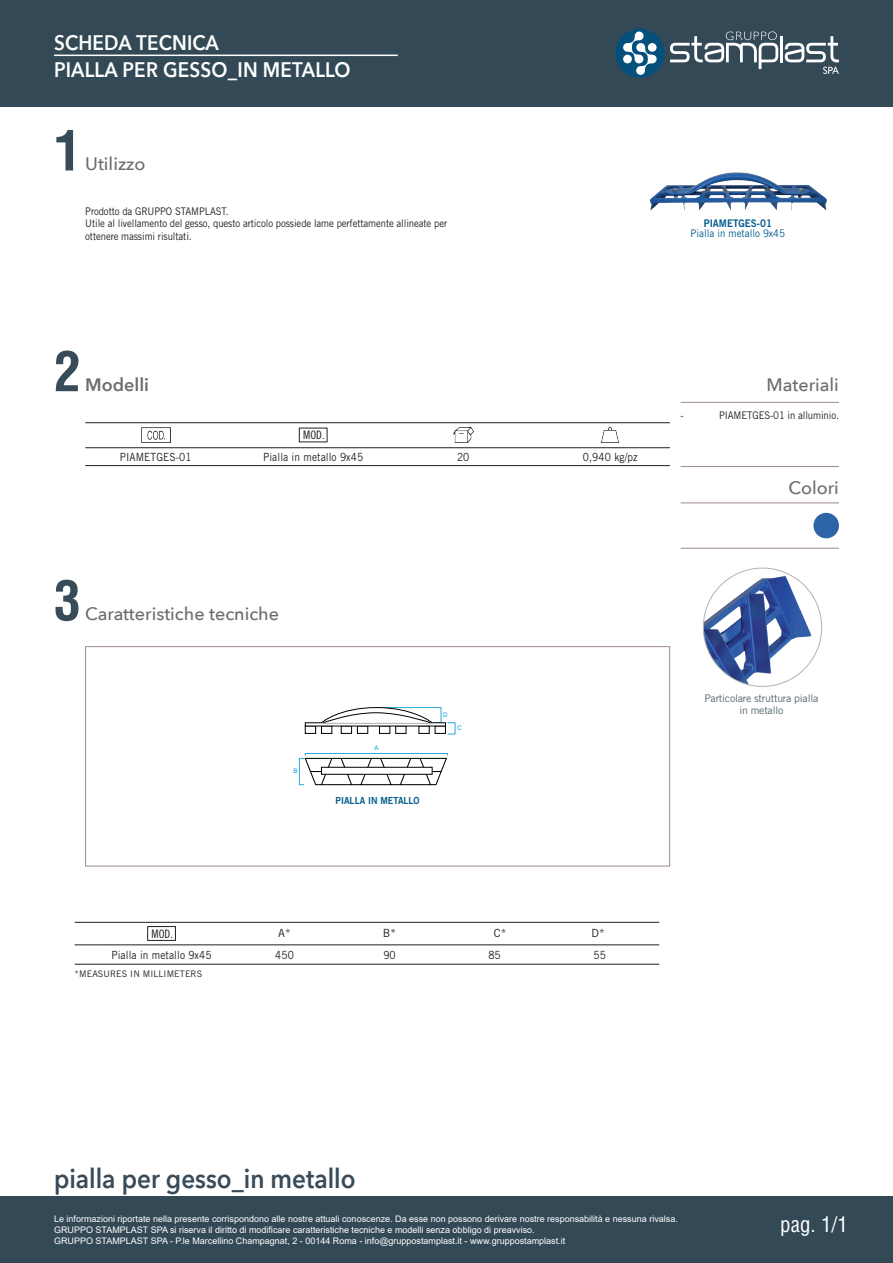
<style>
.page{position:relative;width:893px;height:1263px;background:#fff}
.page>*{position:absolute;margin:0;border:0;box-sizing:border-box;transform-origin:0 0}
.t1{font:700 condensed 54px "Helvetica CE";color:#384b59}
.t2{font:600 27px "Avenir Next";color:#384b59;scale:.9 1}
.t3{font:600 21px "Avenir Next";letter-spacing:.01em;color:#fff;scale:.9 1}
.t4{font:condensed 21px "Helvetica";color:#fff}
.t5{font:500 18px "Avenir Next";color:#6c6d70}
.t6{font:600 18px "Avenir Next";color:#6c6d70}
.t7{font:11.7px "Trade Gothic LT Std Cn 18";color:#231f20}
.Contenuto_Catalogo{font:11.25px "Trade Gothic LT Std";letter-spacing:.01em;color:#231f20;scale:.9 1}
.Contenuto_Catalogo-2{font:11.25px "Trade Gothic LT Std";letter-spacing:.01em;color:#231f20}
.t8{font:10.5px/12.6px "Trade Gothic LT Std";letter-spacing:-.01em;color:#231f20;scale:.91 1}
.t9{font:10.5px "Trade Gothic LT Std";letter-spacing:-.02em;color:#53656e}
.t10{font:10.5px "Trade Gothic LT Std";color:#005b8d;scale:.93 1}
.t11{font:10.5px "Trade Gothic LT Std Bd 2";color:#005b8d;scale:.93 1}
.t12{font:9.75px "Trade Gothic LT Std Bd 2";color:#005b8d;scale:.93 1}
.t13{font:9px "Arial";color:#fff}
.Contenuto_Catalogo-3{font:9px "Trade Gothic LT Std";letter-spacing:.01em;color:#231f20}
.t14{font:6.3px "Arial";color:#009fda}
</style>
<div class="page">
<div style="left:0;top:1197px;width:893px;height:66px;background:#334956"></div>
<div style="left:0;top:0;width:893px;height:106px;background:#334956"></div>
<div style="left:615px;top:29px;width:49px;height:49px;background:#054f7d;border-radius:50%"></div>
<hr style="left:780px;top:36px;width:3px;height:26px;background:#fff">
<svg style="left:670px;top:31px;width:108px;height:38px"></svg>
<svg style="left:623px;top:31px;width:34px;height:44px"></svg>
<div style="left:648px;top:43px;width:9px;height:9px;background:#fff;border-radius:50%"></div>
<div style="left:623px;top:55px;width:9px;height:8px;background:#fff;border-radius:50%"></div>
<svg style="left:785px;top:36px;width:54px;height:38px"></svg>
<hr style="left:54px;top:55px;width:344px;height:1px;background:#fff">
<div style="left:85px;top:646px;width:585px;height:220px;border:1px solid #9d8b89"></div>
<hr style="left:681px;top:402px;width:158px;height:1px;background:#9d8b89">
<hr style="left:681px;top:466px;width:158px;height:1px;background:#9d8b89">
<hr style="left:681px;top:503px;width:158px;height:1px;background:#9d8b89">
<hr style="left:681px;top:548px;width:158px;height:1px;background:#9d8b89">
<div style="left:813px;top:513px;width:26px;height:25px;background:#2d64a7;border-radius:50%"></div>
<img style="left:650px;top:172px;width:177px;height:39px">
<img style="left:703px;top:575px;width:119px;height:111px">
<img style="left:141px;top:428px;width:29px;height:14px">
<img style="left:453px;top:428px;width:20px;height:14px">
<img style="left:602px;top:428px;width:17px;height:14px">
<hr style="left:85px;top:422px;width:585px;height:1px;background:#231f20">
<hr style="left:85px;top:447px;width:585px;height:1px;background:#231f20">
<hr style="left:85px;top:465px;width:585px;height:1px;background:#231f20">
<div style="left:147px;top:926px;width:29px;height:15px;border:1px solid #231f20"></div>
<hr style="left:75px;top:922px;width:584px;height:1px;background:#231f20">
<hr style="left:75px;top:944px;width:584px;height:1px;background:#231f20">
<hr style="left:75px;top:964px;width:584px;height:1px;background:#231f20">
<svg style="left:448px;top:722px;width:8px;height:13px"></svg>
<svg style="left:299px;top:753px;width:149px;height:32px"></svg>
<div style="left:321px;top:767px;width:111px;height:7px;background:#fff;border:1px solid #000001"></div>
<div style="left:305px;top:726px;width:11px;height:8px;background:#fff;border:1px solid #000001"></div>
<div style="left:321px;top:726px;width:11px;height:8px;background:#fff;border:1px solid #000001"></div>
<div style="left:341px;top:726px;width:11px;height:8px;background:#fff;border:1px solid #000001"></div>
<div style="left:357px;top:726px;width:11px;height:8px;background:#fff;border:1px solid #000001"></div>
<div style="left:379px;top:726px;width:11px;height:8px;background:#fff;border:1px solid #000001"></div>
<div style="left:395px;top:726px;width:11px;height:8px;background:#fff;border:1px solid #000001"></div>
<div style="left:419px;top:726px;width:10px;height:8px;background:#fff;border:1px solid #000001"></div>
<div style="left:435px;top:726px;width:11px;height:8px;background:#fff;border:1px solid #000001"></div>
<svg style="left:305px;top:722px;width:141px;height:4px"></svg>
<svg style="left:321px;top:707px;width:121px;height:16px"></svg>
<p class="t3" style="left:54px;top:24px;width:185px">SCHEDA TECNICA</p>
<p class="t3" style="left:54px;top:51px;width:331px">PIALLA PER GESSO_IN METALLO</p>
<p class="t1" style="left:54px;top:117px;width:28px">1</p>
<p class="t5" style="left:85px;top:149px;width:62px">Utilizzo</p>
<p class="t8" style="left:85px;top:204px;width:159px">Prodotto da GRUPPO STAMPLAST.</p>
<p class="t8" style="left:85px;top:217px;width:399px">Utile al livellamento del gesso, questo articolo possiede lame perfettamente allineate per ottenere massimi risultati.</p>
<p class="t11" style="left:704px;top:217px;width:75px">PIAMETGES-01</p>
<p class="t10" style="left:691px;top:227px;width:103px">Pialla in metallo 9x45</p>
<p class="t1" style="left:54px;top:338px;width:28px">2</p>
<p class="t6" style="left:85px;top:369px;width:65px">Modelli</p>
<p class="t7" style="left:303px;top:428px;width:23px">MOD.</p>
<p class="Contenuto_Catalogo" style="left:120px;top:450px;width:81px">PIAMETGES-01</p>
<p class="Contenuto_Catalogo" style="left:263px;top:450px;width:113px">Pialla in metallo 9x45</p>
<p class="Contenuto_Catalogo" style="left:457px;top:450px;width:15px">20</p>
<p class="Contenuto_Catalogo" style="left:583px;top:450px;width:63px">0,940 kg/pz</p>
<p class="t1" style="left:54px;top:567px;width:28px">3</p>
<p class="t5" style="left:85px;top:599px;width:195px">Caratteristiche tecniche</p>
<p class="t14" style="left:293px;top:766px;width:6px">B</p>
<p class="t14" style="left:375px;top:744px;width:6px">A</p>
<p class="t12" style="left:336px;top:795px;width:92px">PIALLA IN METALLO</p>
<p class="t14" style="left:443px;top:711px;width:6px">D</p>
<p class="t14" style="left:457px;top:724px;width:6px">C</p>
<p class="t5" style="left:767px;top:370px;width:74px">Materiali</p>
<p class="t8" style="left:681px;top:409px;width:5px">-</p>
<p class="t8" style="left:719px;top:409px;width:133px">PIAMETGES-01 in alluminio.</p>
<p class="t5" style="left:789px;top:472px;width:52px">Colori</p>
<p class="t9" style="left:704px;top:691px;width:115px">Particolare struttura pialla</p>
<p class="t9" style="left:739px;top:704px;width:45px">in metallo</p>
<p class="t7" style="left:152px;top:927px;width:23px">MOD.</p>
<p class="Contenuto_Catalogo-2" style="left:278px;top:926px;width:14px">A*</p>
<p class="Contenuto_Catalogo-2" style="left:383px;top:926px;width:15px">B*</p>
<p class="Contenuto_Catalogo-2" style="left:494px;top:926px;width:14px">C*</p>
<p class="Contenuto_Catalogo-2" style="left:591px;top:926px;width:15px">D*</p>
<p class="Contenuto_Catalogo" style="left:111px;top:948px;width:113px">Pialla in metallo 9x45</p>
<p class="Contenuto_Catalogo" style="left:275px;top:948px;width:22px">450</p>
<p class="Contenuto_Catalogo" style="left:383px;top:948px;width:15px">90</p>
<p class="Contenuto_Catalogo" style="left:488px;top:948px;width:15px">85</p>
<p class="Contenuto_Catalogo" style="left:593px;top:948px;width:15px">55</p>
<p class="Contenuto_Catalogo-3" style="left:75px;top:968px;width:129px">*MEASURES IN MILLIMETERS</p>
<p class="t2" style="left:54px;top:1155px;width:337px">pialla per gesso_in metallo</p>
<p class="t13" style="left:54px;top:1213px;width:625px">Le informazioni riportate nella presente corrispondono alle nostre attuali conoscenze. Da esse non possono derivare nostre responsabilità e nessuna rivalsa.</p>
<p class="t13" style="left:54px;top:1224px;width:482px">GRUPPO STAMPLAST SPA si riserva il diritto di modificare caratteristiche tecniche e modelli senza obbligo di preavviso.</p>
<p class="t13" style="left:54px;top:1235px;width:513px">GRUPPO STAMPLAST SPA - P.le Marcellino Champagnat, 2 - 00144 Roma - info@gruppostamplast.it - www.gruppostamplast.it</p>
<p class="t4" style="left:780px;top:1211px;width:69px">pag. 1/1</p>
</div>
